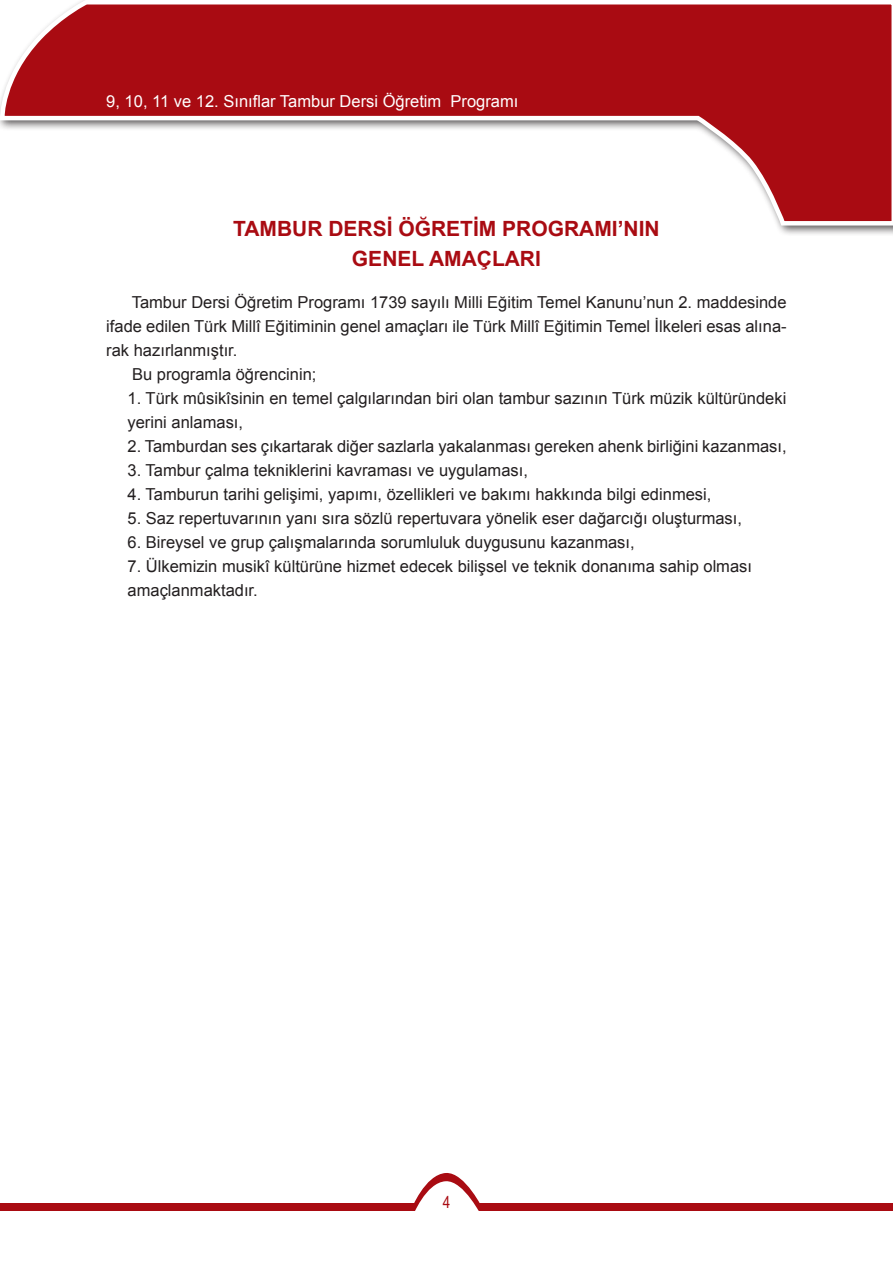
<style>
.page{position:relative;width:893px;height:1263px;background:#fff}
.page>*{position:absolute;margin:0;border:0;box-sizing:border-box;transform-origin:0 0}
.BAŞLIK{font:700 21px "Arial";color:#a90b12}
.t1{font:16.5px/24px "Arial";color:#231f20;text-align:justify}
.t2{font:16.5px "Arial";color:#fff}
.t3{font:16.5px "Arial Narrow";color:#a90b12}
</style>
<div class="page">
<svg style="left:414px;top:1173px;width:66px;height:38px"></svg>
<div style="left:0;top:0;width:893px;height:237px;background:#231f20;opacity:.75"></div>
<svg style="left:0;top:0;width:893px;height:228px"></svg>
<div style="left:1px;top:1203px;width:414px;height:8px;background:#a90b12"></div>
<div style="left:480px;top:1203px;width:413px;height:8px;background:#a90b12"></div>
<p class="t2" style="left:106px;top:91px;width:414px">9, 10, 11 ve 12. Sınıflar Tambur Dersi Öğretim Programı</p>
<p class="BAŞLIK" style="left:233px;top:215px;width:428px">TAMBUR DERSİ ÖĞRETİM PROGRAMI’NIN</p>
<p class="BAŞLIK" style="left:352px;top:245px;width:190px">GENEL AMAÇLARI</p>
<p class="t1" style="left:106px;top:290px;width:682px;text-indent:25px">Tambur Dersi Öğretim Programı 1739 sayılı Milli Eğitim Temel Kanunu’nun 2. maddesinde ifade edilen Türk Millî Eğitiminin genel amaçları ile Türk Millî Eğitimin Temel İlkeleri esas alına&shy;rak hazırlanmıştır.</p>
<p class="t1" style="left:132px;top:362px;width:186px">Bu programla öğrencinin;</p>
<p class="t1" style="left:128px;top:386px;width:660px">1. Türk mûsikîsinin en temel çalgılarından biri olan tambur sazının Türk müzik kültüründeki</p>
<p class="t1" style="left:128px;top:410px;width:117px">yerini anlaması,</p>
<p class="t1" style="left:128px;top:434px;width:661px">2. Tamburdan ses çıkartarak diğer sazlarla yakalanması gereken ahenk birliğini kazanması,</p>
<p class="t1" style="left:128px;top:458px;width:402px">3. Tambur çalma tekniklerini kavraması ve uygulaması,</p>
<p class="t1" style="left:128px;top:482px;width:585px">4. Tamburun tarihi gelişimi, yapımı, özellikleri ve bakımı hakkında bilgi edinmesi,</p>
<p class="t1" style="left:128px;top:506px;width:616px">5. Saz repertuvarının yanı sıra sözlü repertuvara yönelik eser dağarcığı oluşturması,</p>
<p class="t1" style="left:128px;top:530px;width:509px">6. Bireysel ve grup çalışmalarında sorumluluk duygusunu kazanması,</p>
<p class="t1" style="left:128px;top:554px;width:626px">7. Ülkemizin musikî kültürüne hizmet edecek bilişsel ve teknik donanıma sahip olması</p>
<p class="t1" style="left:128px;top:578px;width:132px">amaçlanmaktadır.</p>
<p class="t3" style="left:443px;top:1190px;width:9px">4</p>
</div>
